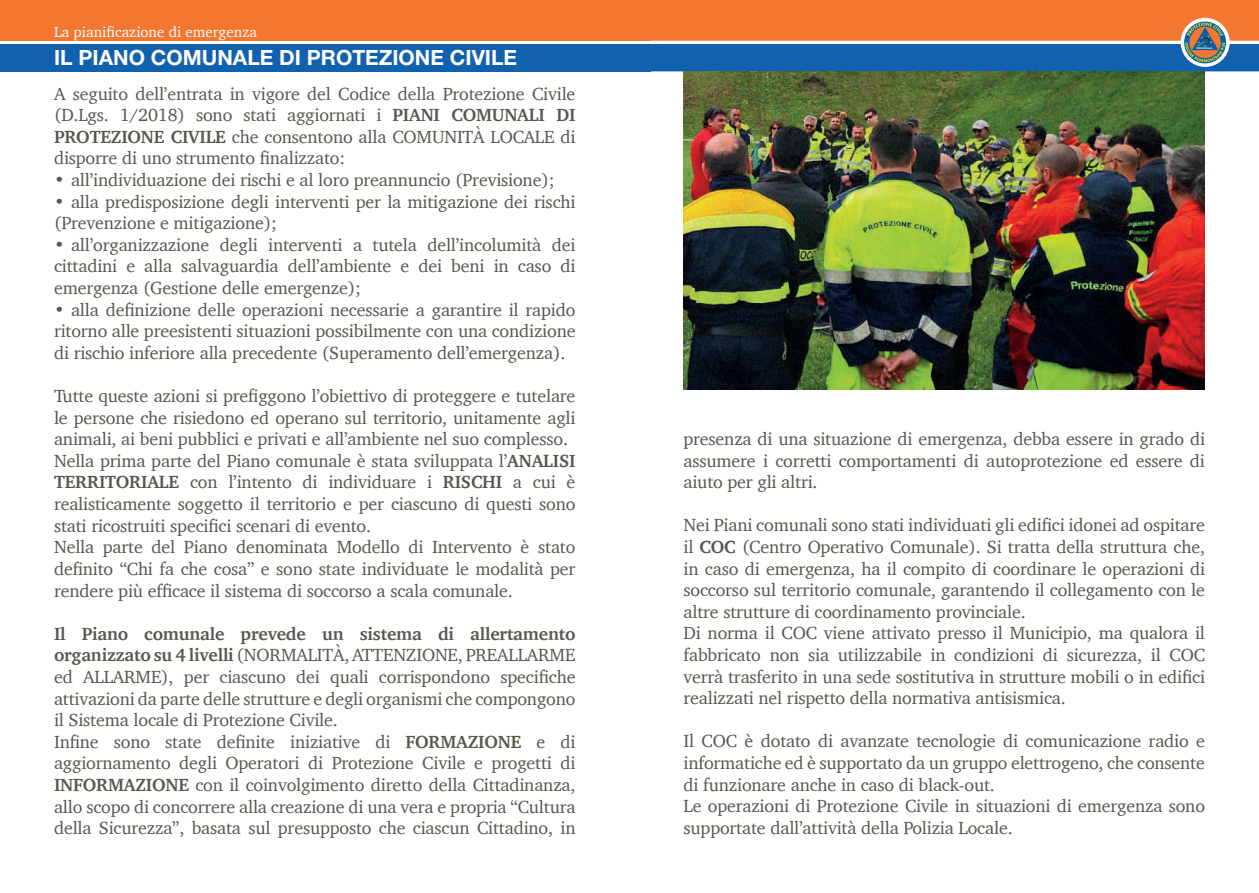
<style>
.page{position:relative;width:1259px;height:893px;background:#fff}
.page>*{position:absolute;margin:0;border:0;box-sizing:border-box;transform-origin:0 0}
.t1{font:700 21px "Helvetica Neue LT Pro";color:#fff}
.t2{font:18px/21.6px "Charter";letter-spacing:-.01em;color:#59564e;text-align:justify}
.t3{font:15px "Charter";color:#fff}
.s1{font-weight:700}
</style>
<div class="page">
<div style="left:0;top:0;width:651px;height:41px;background:#f37631"></div>
<div style="left:0;top:44px;width:651px;height:27px;background:#1261af"></div>
<svg style="left:651px;top:0;width:608px;height:71px;background:#9e766b"></svg>
<img style="left:683px;top:71px;width:522px;height:318px">
<p class="t3" style="left:54px;top:19px;width:204px">La pianificazione di emergenza</p>
<p class="t1" style="left:54px;top:45px;width:465px">IL PIANO COMUNALE DI PROTEZIONE CIVILE</p>
<p class="t2" style="left:54px;top:82px;width:523px">A seguito dell’entrata in vigore del Codice della Protezione Civile (D.Lgs. 1/2018) sono stati aggiornati i <span class="s1">PIANI COMUNALI DI PROTEZIONE CIVILE</span> che consentono alla COMUNITÀ LOCALE di disporre di uno strumento finalizzato:</p>
<p class="t2" style="left:54px;top:169px;width:502px">• all’individuazione dei rischi e al loro preannuncio (Previsione);</p>
<p class="t2" style="left:54px;top:190px;width:523px">• alla predisposizione degli interventi per la mitigazione dei rischi (Prevenzione e mitigazione);</p>
<p class="t2" style="left:54px;top:234px;width:523px">• all’organizzazione degli interventi a tutela dell’incolumità dei cittadini e alla salvaguardia dell’ambiente e dei beni in caso di emergenza (Gestione delle emergenze);</p>
<p class="t2" style="left:54px;top:298px;width:523px">• alla definizione delle operazioni necessarie a garantire il rapido ritorno alle preesistenti situazioni possibilmente con una condizione di rischio inferiore alla precedente (Superamento dell’emergenza).</p>
<p class="t2" style="left:54px;top:385px;width:523px">Tutte queste azioni si prefiggono l’obiettivo di proteggere e tutelare le persone che risiedono ed operano sul territorio, unitamente agli animali, ai beni pubblici e privati e all’ambiente nel suo complesso.</p>
<p class="t2" style="left:54px;top:450px;width:523px">Nella prima parte del Piano comunale è stata sviluppata l’<span class="s1">ANALISI TERRITORIALE</span> con l’intento di individuare i <span class="s1">RISCHI</span> a cui è realisticamente soggetto il territorio e per ciascuno di questi sono stati ricostruiti specifici scenari di evento.</p>
<p class="t2" style="left:54px;top:536px;width:523px">Nella parte del Piano denominata Modello di Intervento è stato definito “Chi fa che cosa” e sono state individuate le modalità per rendere più efficace il sistema di soccorso a scala comunale.</p>
<p class="t2" style="left:54px;top:622px;width:523px"><span class="s1">Il Piano comunale prevede un sistema di allertamento organizzato su 4 livelli</span> (NORMALITÀ, ATTENZIONE, PREALLARME ed ALLARME), per ciascuno dei quali corrispondono specifiche attivazioni da parte delle strutture e degli organismi che compongono il Sistema locale di Protezione Civile.</p>
<p class="t2" style="left:54px;top:730px;width:523px">Infine sono state definite iniziative di <span class="s1">FORMAZIONE</span> e di aggiornamento degli Operatori di Protezione Civile e progetti di <span class="s1">INFORMAZIONE</span> con il coinvolgimento diretto della Cittadinanza, allo scopo di concorrere alla creazione di una vera e propria “Cultura della Sicurezza”, basata sul presupposto che ciascun Cittadino, in</p>
<p class="t2" style="left:683px;top:428px;width:523px">presenza di una situazione di emergenza, debba essere in grado di assumere i corretti comportamenti di autoprotezione ed essere di aiuto per gli altri.</p>
<p class="t2" style="left:683px;top:514px;width:523px">Nei Piani comunali sono stati individuati gli edifici idonei ad ospitare il <span class="s1">COC</span> (Centro Operativo Comunale). Si tratta della struttura che, in caso di emergenza, ha il compito di coordinare le operazioni di soccorso sul territorio comunale, garantendo il collegamento con le altre strutture di coordinamento provinciale.</p>
<p class="t2" style="left:683px;top:622px;width:523px">Di norma il COC viene attivato presso il Municipio, ma qualora il fabbricato non sia utilizzabile in condizioni di sicurezza, il COC verrà trasferito in una sede sostitutiva in strutture mobili o in edifici realizzati nel rispetto della normativa antisismica.</p>
<p class="t2" style="left:683px;top:730px;width:523px">Il COC è dotato di avanzate tecnologie di comunicazione radio e informatiche ed è supportato da un gruppo elettrogeno, che consente di funzionare anche in caso di black-out.</p>
<p class="t2" style="left:683px;top:795px;width:523px">Le operazioni di Protezione Civile in situazioni di emergenza sono supportate dall’attività della Polizia Locale.</p>
</div>
